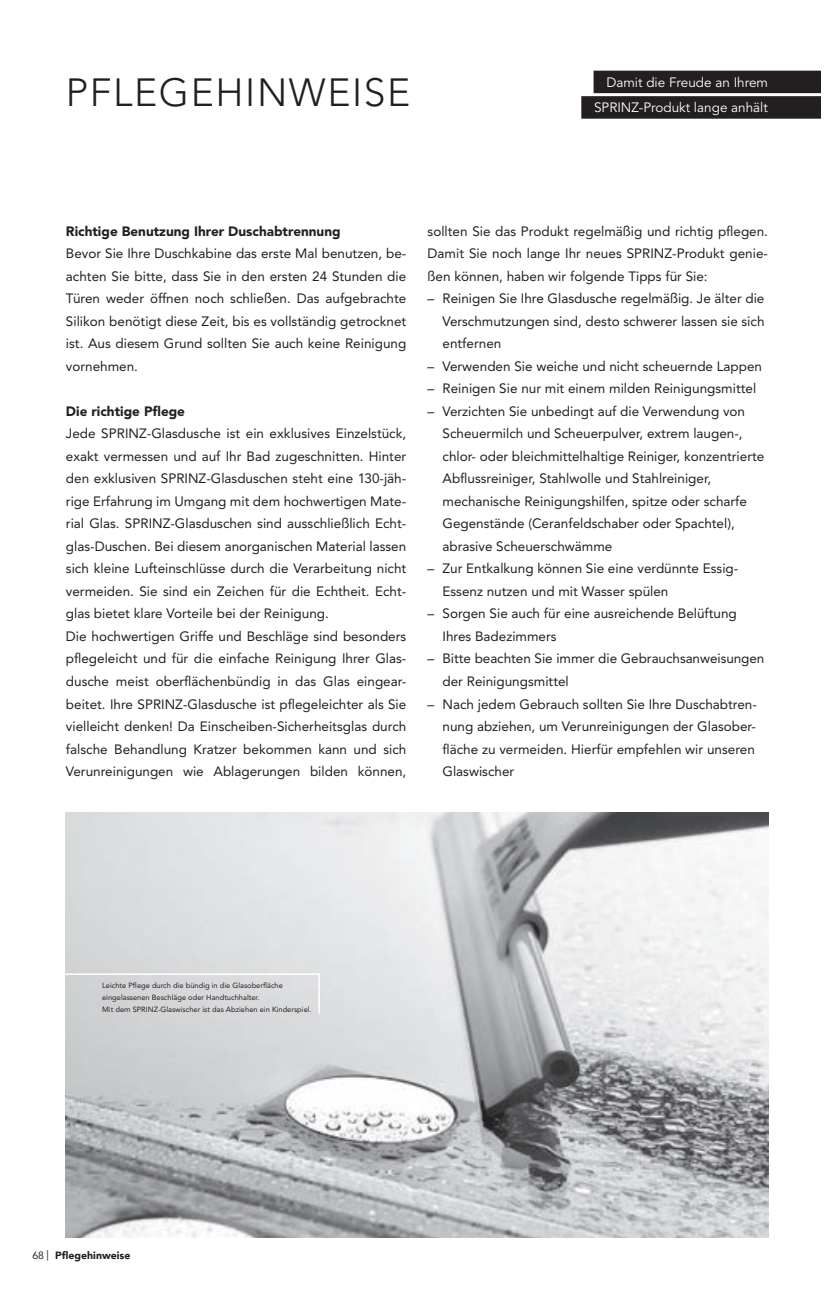
<style>
.page{position:relative;width:834px;height:1289px;background:#fff}
.page>*{position:absolute;margin:0;border:0;box-sizing:border-box;transform-origin:0 0}
.t1{font:300 39px "Avenir LT Std";letter-spacing:.04em;color:#231f20}
.t2{font:13.5px/22.5px "Avenir LT Std";color:#231f20}
.t3{font:900 13.5px "Avenir LT Std";color:#231f20}
.t4{font:13.5px/25.5px "Avenir LT Std";color:#fff;text-align:right}
.t5{font:900 10.5px "Avenir";color:#231f20}
.t6{font:10.5px "Avenir";color:#231f20}
.t7{font:7.5px/12px "Avenir LT Std";color:#231f20}
</style>
<div class="page">
<img style="left:66px;top:812px;width:701px;height:425px">
<hr style="left:52px;top:973px;width:268px;height:1px;background:#fff">
<hr style="left:318px;top:974px;width:2px;height:39px;background:#fff">
<div style="left:593px;top:71px;width:240px;height:22px;background:#231f20"></div>
<div style="left:581px;top:96px;width:252px;height:23px;background:#231f20"></div>
<div style="left:821px;top:55px;width:12px;height:85px;background:#fff"></div>
<h1 class="t1" style="left:66px;top:70px;width:345px">PFLEGEHINWEISE</h1>
<p class="t4" style="left:594px;top:70px;width:175px">Damit die Freude an Ihrem<br>SPRINZ-Produkt lange anhält</p>
<p class="t3" style="left:66px;top:223px;width:276px">Richtige Benutzung Ihrer Duschabtrennung</p>
<p class="t2" style="left:66px;top:242px;width:342px;text-align:justify">Bevor Sie Ihre Duschkabine das erste Mal benutzen, be&shy;achten Sie bitte, dass Sie in den ersten 24 Stunden die Türen weder öffnen noch schließen. Das aufgebrachte Silikon benötigt diese Zeit, bis es vollständig getrocknet ist. Aus diesem Grund sollten Sie auch keine Reinigung vornehmen.</p>
<p class="t3" style="left:66px;top:403px;width:121px">Die richtige Pflege</p>
<p class="t2" style="left:66px;top:422px;width:342px">Jede SPRINZ-Glasdusche ist ein exklusives Einzelstück, exakt vermessen und auf Ihr Bad zugeschnitten. Hinter den exklusiven SPRINZ-Glasduschen steht eine 130-jäh&shy;rige Erfahrung im Umgang mit dem hochwertigen Mate&shy;rial Glas. SPRINZ-Glasduschen sind ausschließlich Echt&shy;glas-Duschen. Bei diesem anorganischen Material lassen sich kleine Lufteinschlüsse durch die Verarbeitung nicht vermeiden. Sie sind ein Zeichen für die Echtheit. Echt&shy;glas bietet klare Vorteile bei der Reinigung.<br>Die hochwertigen Griffe und Beschläge sind besonders pflegeleicht und für die einfache Reinigung Ihrer Glas&shy;dusche meist oberflächenbündig in das Glas eingear&shy;beitet. Ihre SPRINZ-Glasdusche ist pflegeleichter als Sie vielleicht denken! Da Einscheiben-Sicherheitsglas durch falsche Behandlung Kratzer bekommen kann und sich Verunreinigungen wie Ablagerungen bilden können,</p>
<p class="t2" style="left:427px;top:220px;width:342px;text-align:justify">sollten Sie das Produkt regelmäßig und richtig pflegen.<br>Damit Sie noch lange Ihr neues SPRINZ-Produkt genie&shy;ßen können, haben wir folgende Tipps für Sie:</p>
<p class="t2" style="left:442px;top:287px;width:323px;text-align:justify;text-indent:-15px">– Reinigen Sie Ihre Glasdusche regelmäßig. Je älter die Verschmutzungen sind, desto schwerer lassen sie sich entfernen</p>
<p class="t2" style="left:427px;top:355px;width:336px">– Verwenden Sie weiche und nicht scheuernde Lappen</p>
<p class="t2" style="left:427px;top:377px;width:330px">– Reinigen Sie nur mit einem milden Reinigungsmittel</p>
<p class="t2" style="left:442px;top:400px;width:323px;text-indent:-15px">– Verzichten Sie unbedingt auf die Verwendung von Scheuermilch und Scheuerpulver, extrem laugen-, chlor- oder bleichmittelhaltige Reiniger, konzentrierte Abflussreiniger, Stahlwolle und Stahlreiniger, mechanische Reinigungshilfen, spitze oder scharfe Gegenstände (Ceranfeldschaber oder Spachtel), abrasive Scheuerschwämme</p>
<p class="t2" style="left:442px;top:557px;width:297px;text-indent:-15px">– Zur Entkalkung können Sie eine verdünnte Essig-<br>Essenz nutzen und mit Wasser spülen</p>
<p class="t2" style="left:442px;top:602px;width:296px;text-indent:-15px">– Sorgen Sie auch für eine ausreichende Belüftung<br>Ihres Badezimmers</p>
<p class="t2" style="left:442px;top:647px;width:323px;text-indent:-15px">– Bitte beachten Sie immer die Gebrauchsanweisungen der Reinigungsmittel</p>
<p class="t2" style="left:442px;top:692px;width:316px;text-indent:-15px">– Nach jedem Gebrauch sollten Sie Ihre Duschabtren&shy;nung abziehen, um Verunreinigungen der Glasober&shy;fläche zu vermeiden. Hierfür empfehlen wir unseren Glaswischer</p>
<p class="t7" style="left:102px;top:979px;width:211px">Leichte Pflege durch die bündig in die Glasoberfläche eingelassenen Beschläge oder Handtuchhalter.<br>Mit dem SPRINZ-Glaswischer ist das Abziehen ein Kinderspiel.</p>
<p class="t6" style="left:33px;top:1246px;width:18px">68 |</p>
<p class="t5" style="left:55px;top:1246px;width:77px">Pflegehinweise</p>
</div>
